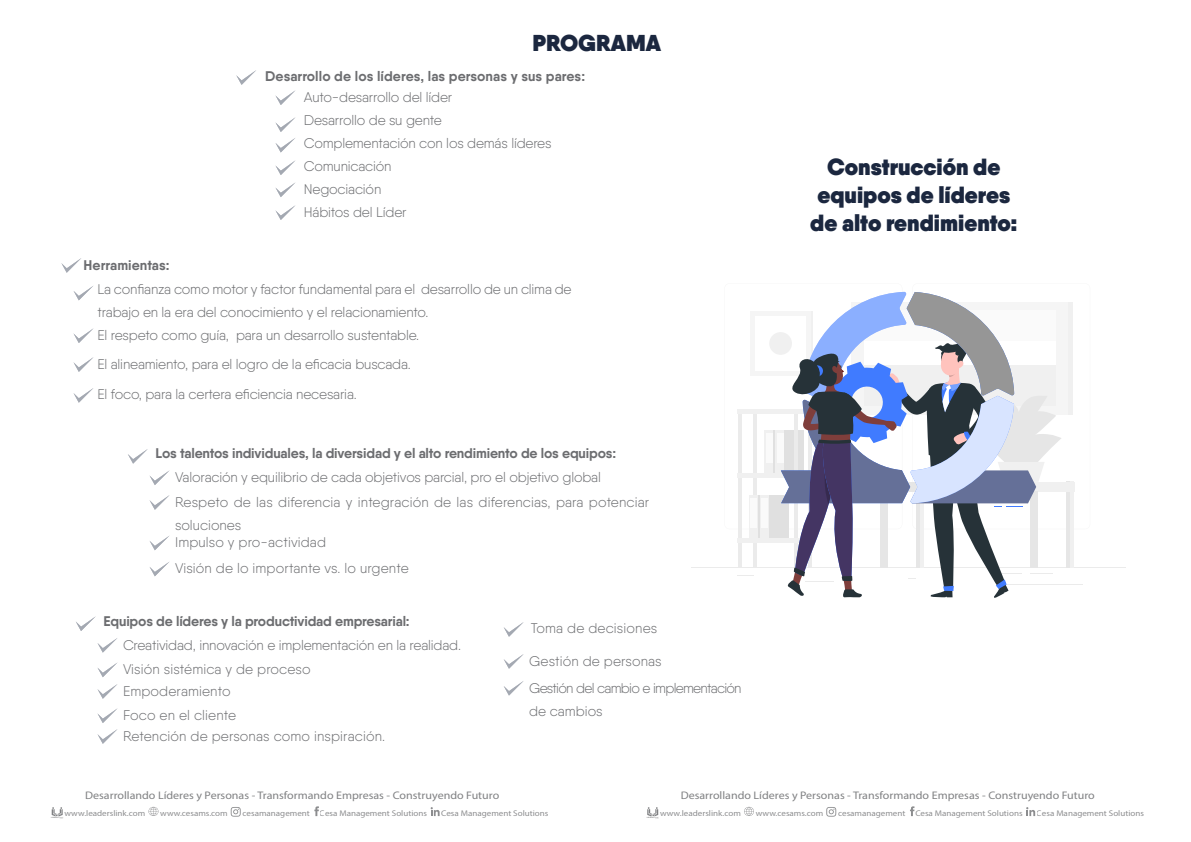
<style>
.page{position:relative;width:1191px;height:842px;background:#fff}
.page>*{position:absolute;margin:0;border:0;box-sizing:border-box;transform-origin:0 0}
.t1{font:800 23.4px/28px "Qanelas";color:#1b273f;text-align:center}
.t2{font:800 23px "Qanelas";color:#1b273f}
.t3{font:300 14px/23px "Qanelas";letter-spacing:-.01em;color:#6c6d70}
.t4{font:700 14px "Qanelas";letter-spacing:-.01em;color:#6c6d70}
.t5{font:300 14px/17.5px "Qanelas";letter-spacing:.01em;color:#6c6d70}
.t6{font:300 14px/26.8px "Qanelas";letter-spacing:-.05em;color:#6c6d70}
.t7{font:11px "Myriad Pro";color:#808183;scale:1.09 1}
.t8{font:8.3px "Myriad Pro";color:#808183;scale:1.09 1}
.t9{font:700 1.6px "Exo 2";color:#808183}
.s1{font-weight:400;font-size:1.7px}
</style>
<div class="page">
<svg style="left:236px;top:70px;width:20px;height:15px"></svg>
<svg style="left:61px;top:258px;width:20px;height:15px"></svg>
<svg style="left:73px;top:286px;width:20px;height:14px"></svg>
<svg style="left:73px;top:328px;width:21px;height:15px"></svg>
<svg style="left:275px;top:90px;width:20px;height:15px"></svg>
<svg style="left:275px;top:117px;width:20px;height:15px"></svg>
<svg style="left:275px;top:138px;width:20px;height:14px"></svg>
<svg style="left:275px;top:161px;width:20px;height:14px"></svg>
<svg style="left:275px;top:183px;width:20px;height:14px"></svg>
<svg style="left:275px;top:205px;width:20px;height:15px"></svg>
<svg style="left:128px;top:449px;width:20px;height:15px"></svg>
<svg style="left:149px;top:470px;width:21px;height:15px"></svg>
<svg style="left:149px;top:495px;width:21px;height:15px"></svg>
<svg style="left:149px;top:536px;width:20px;height:14px"></svg>
<svg style="left:149px;top:562px;width:20px;height:14px"></svg>
<svg style="left:73px;top:357px;width:21px;height:15px"></svg>
<svg style="left:73px;top:388px;width:20px;height:15px"></svg>
<svg style="left:76px;top:616px;width:20px;height:15px"></svg>
<svg style="left:97px;top:638px;width:20px;height:15px"></svg>
<svg style="left:97px;top:662px;width:21px;height:15px"></svg>
<svg style="left:97px;top:684px;width:21px;height:15px"></svg>
<svg style="left:97px;top:708px;width:21px;height:15px"></svg>
<svg style="left:97px;top:729px;width:21px;height:15px"></svg>
<svg style="left:504px;top:622px;width:20px;height:15px"></svg>
<svg style="left:504px;top:654px;width:20px;height:15px"></svg>
<svg style="left:504px;top:681px;width:20px;height:14px"></svg>
<svg style="left:52px;top:807px;width:11px;height:9px"></svg>
<svg style="left:430px;top:807px;width:9px;height:9px"></svg>
<svg style="left:314px;top:806px;width:5px;height:10px"></svg>
<svg style="left:148px;top:807px;width:10px;height:9px"></svg>
<svg style="left:231px;top:807px;width:10px;height:10px"></svg>
<svg style="left:647px;top:807px;width:11px;height:9px"></svg>
<svg style="left:1026px;top:807px;width:9px;height:9px"></svg>
<svg style="left:910px;top:806px;width:4px;height:10px"></svg>
<svg style="left:744px;top:807px;width:10px;height:9px"></svg>
<svg style="left:826px;top:807px;width:10px;height:10px"></svg>
<hr style="left:691px;top:568px;width:434px;height:1px;background:#ebebeb">
<svg style="left:737px;top:575px;width:16px;height:1px"></svg>
<hr style="left:1000px;top:584px;width:82px;height:1px;background:#ebebeb">
<div style="left:764px;top:430px;width:9px;height:44px;background:#f0f0f0"></div>
<div style="left:766px;top:433px;width:6px;height:30px;background:#fafafa"></div>
<div style="left:773px;top:430px;width:20px;height:44px;background:#e0e0e0"></div>
<div style="left:775px;top:430px;width:9px;height:44px;background:#f0f0f0"></div>
<div style="left:777px;top:433px;width:6px;height:30px;background:#fafafa"></div>
<hr style="left:738px;top:413px;width:4px;height:155px;background:#ebebeb">
<hr style="left:753px;top:413px;width:3px;height:155px;background:#ebebeb">
<div style="left:749px;top:495px;width:9px;height:43px;background:#f0f0f0"></div>
<div style="left:750px;top:498px;width:7px;height:29px;background:#fafafa"></div>
<div style="left:758px;top:495px;width:20px;height:43px;background:#e0e0e0"></div>
<div style="left:760px;top:495px;width:9px;height:43px;background:#f0f0f0"></div>
<div style="left:761px;top:498px;width:7px;height:29px;background:#fafafa"></div>
<div style="left:769px;top:495px;width:20px;height:43px;background:#e0e0e0"></div>
<hr style="left:737px;top:409px;width:74px;height:4px;background:#f0f0f0">
<hr style="left:737px;top:474px;width:74px;height:4px;background:#f0f0f0">
<hr style="left:737px;top:538px;width:74px;height:4px;background:#f0f0f0">
<div style="left:750px;top:311px;width:61px;height:65px;background:#f5f5f5"></div>
<div style="left:755px;top:316px;width:50px;height:54px;background:#fff"></div>
<div style="left:769px;top:332px;width:23px;height:23px;background:#f0f0f0;border-radius:50%"></div>
<div style="left:879px;top:302px;width:194px;height:112px;background:#f0f0f0"></div>
<div style="left:851px;top:302px;width:216px;height:112px;background:#f5f5f5"></div>
<div style="left:1066px;top:482px;width:6px;height:86px;background:#e6e6e6"></div>
<hr style="left:1069px;top:482px;width:4px;height:86px;background:#f0f0f0">
<div style="left:924px;top:482px;width:151px;height:9px;background:#f0f0f0"></div>
<svg style="left:781px;top:292px;width:280px;height:306px"></svg>
<h2 class="t2" style="left:532px;top:27px;width:130px">PROGRAMA</h2>
<p class="t4" style="left:265px;top:67px;width:321px">Desarrollo de los líderes, las personas y sus pares:</p>
<p class="t3" style="left:304px;top:86px;width:249px">Auto-desarrollo del líder<br>Desarrollo de su gente<br>Complementación con los demás líderes<br>Comunicación<br>Negociación<br>Hábitos del Líder</p>
<p class="t4" style="left:84px;top:256px;width:88px">Herramientas:</p>
<p class="t3" style="left:97px;top:277px;width:476px">La confianza como motor y factor fundamental para el desarrollo de un clima de trabajo en la era del conocimiento y el relacionamiento.</p>
<p class="t3" style="left:97px;top:323px;width:323px">El respeto como guía, para un desarrollo sustentable.</p>
<p class="t3" style="left:97px;top:348px;width:315px;line-height:30.8px">El alineamiento, para el logro de la eficacia buscada.<br>El foco, para la certera eficiencia necesaria.</p>
<p class="t4" style="left:156px;top:445px;width:462px">Los talentos individuales, la diversidad y el alto rendimiento de los equipos:</p>
<p class="t3" style="left:175px;top:465px;width:476px;line-height:24.7px">Valoración y equilibrio de cada objetivos parcial, pro el objetivo global<br>Respeto de las diferencia y integración de las diferencias, para potenciar</p>
<p class="t5" style="left:175px;top:516px;width:153px">soluciones<br>Impulso y pro-actividad</p>
<p class="t5" style="left:175px;top:560px;width:235px">Visión de lo importante vs. lo urgente</p>
<p class="t4" style="left:104px;top:612px;width:308px">Equipos de líderes y la productividad empresarial:</p>
<p class="t3" style="left:123px;top:632px;width:339px;line-height:24.6px">Creatividad, innovación e implementación en la realidad.<br>Visión sistémica y de proceso</p>
<p class="t5" style="left:123px;top:679px;width:115px;line-height:24.3px">Empoderamiento<br>Foco en el cliente</p>
<p class="t5" style="left:123px;top:727px;width:264px">Retención de personas como inspiración.</p>
<p class="t5" style="left:531px;top:619px;width:128px">Toma de decisiones</p>
<p class="t6" style="left:529px;top:647px;width:214px">Gestión de personas<br>Gestión del cambio e implementación</p>
<p class="t3" style="left:529px;top:699px;width:75px">de cambios</p>
<h1 class="t1" style="left:810px;top:153px;width:209px">Construcción de equipos de líderes de alto rendimiento:</h1>
<p class="t7" style="left:85px;top:789px;width:381px">Desarrollando Líderes y Personas - Transformando Empresas - Construyendo Futuro</p>
<p class="t8" style="left:65px;top:808px;width:76px">www.leaderslink.com</p>
<p class="t8" style="left:160px;top:808px;width:63px">www.cesams.com</p>
<p class="t8" style="left:243px;top:808px;width:171px">cesamanagement Cesa Management Solutions</p>
<p class="t8" style="left:441px;top:808px;width:100px">Cesa Management Solutions</p>
<p class="t9" style="left:51px;top:816px;width:13px">LEADERS<span class="s1">linked</span></p>
<p class="t7" style="left:680px;top:789px;width:381px">Desarrollando Líderes y Personas - Transformando Empresas - Construyendo Futuro</p>
<p class="t8" style="left:660px;top:808px;width:76px">www.leaderslink.com</p>
<p class="t8" style="left:756px;top:808px;width:63px">www.cesams.com</p>
<p class="t8" style="left:838px;top:808px;width:171px">cesamanagement Cesa Management Solutions</p>
<p class="t8" style="left:1036px;top:808px;width:100px">Cesa Management Solutions</p>
<p class="t9" style="left:647px;top:816px;width:13px">LEADERS<span class="s1">linked</span></p>
</div>
